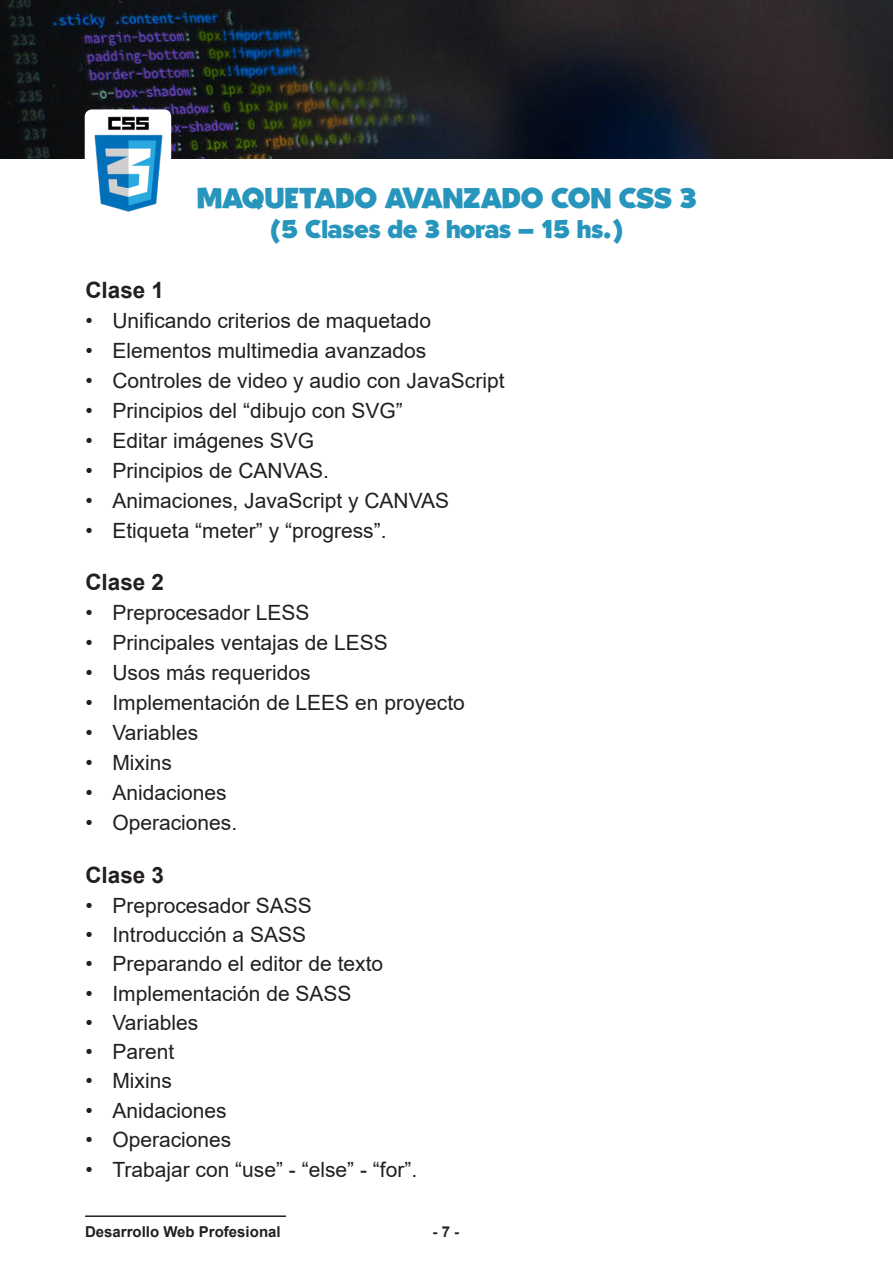
<style>
.page{position:relative;width:893px;height:1263px;background:#fff}
.page>*{position:absolute;margin:0;border:0;box-sizing:border-box;transform-origin:0 0}
.t1{font:30px "Fright Night";color:#2896bc}
.t2{font:27px "Fright Night";color:#2896bc}
.t3{font:700 22.5px "Arial";color:#231f20}
.t4{font:21px "Arial";color:#231f20}
.t5{font:700 15px "Arial";color:#231f20}
</style>
<div class="page">
<hr style="left:85px;top:1215px;width:201px;height:2px;background:#231f20">
<img style="left:0;top:0;width:893px;height:159px">
<div style="left:85px;top:109px;width:86px;height:116px;background:#fff;border-radius:7px"></div>
<img style="left:94px;top:116px;width:69px;height:96px">
<p class="t1" style="left:197px;top:178px;width:501px">MAQUETADO AVANZADO CON CSS 3</p>
<p class="t2" style="left:266px;top:211px;width:363px">(5 Clases de 3 horas – 15 hs.)</p>
<p class="t3" style="left:85px;top:274px;width:80px">Clase 1</p>
<p class="t4" style="left:85px;top:306px;width:347px">• Unificando criterios de maquetado</p>
<p class="t4" style="left:85px;top:336px;width:342px">• Elementos multimedia avanzados</p>
<p class="t4" style="left:85px;top:366px;width:421px">• Controles de video y audio con JavaScript</p>
<p class="t4" style="left:85px;top:396px;width:319px">• Principios del “dibujo con SVG”</p>
<p class="t4" style="left:85px;top:426px;width:230px">• Editar imágenes SVG</p>
<p class="t4" style="left:85px;top:456px;width:245px">• Principios de CANVAS.</p>
<p class="t4" style="left:85px;top:486px;width:365px">• Animaciones, JavaScript y CANVAS</p>
<p class="t4" style="left:85px;top:516px;width:303px">• Etiqueta “meter” y “progress”.</p>
<p class="t3" style="left:85px;top:566px;width:80px">Clase 2</p>
<p class="t4" style="left:85px;top:598px;width:226px">• Preprocesador LESS</p>
<p class="t4" style="left:85px;top:628px;width:304px">• Principales ventajas de LESS</p>
<p class="t4" style="left:85px;top:658px;width:227px">• Usos más requeridos</p>
<p class="t4" style="left:85px;top:688px;width:381px">• Implementación de LEES en proyecto</p>
<p class="t4" style="left:85px;top:718px;width:114px">• Variables</p>
<p class="t4" style="left:85px;top:748px;width:88px">• Mixins</p>
<p class="t4" style="left:85px;top:778px;width:143px">• Anidaciones</p>
<p class="t4" style="left:85px;top:808px;width:153px">• Operaciones.</p>
<p class="t3" style="left:85px;top:859px;width:80px">Clase 3</p>
<p class="t4" style="left:85px;top:891px;width:228px">• Preprocesador SASS</p>
<p class="t4" style="left:85px;top:920px;width:222px">• Introducción a SASS</p>
<p class="t4" style="left:85px;top:949px;width:299px">• Preparando el editor de texto</p>
<p class="t4" style="left:85px;top:979px;width:268px">• Implementación de SASS</p>
<p class="t4" style="left:85px;top:1008px;width:114px">• Variables</p>
<p class="t4" style="left:85px;top:1037px;width:90px">• Parent</p>
<p class="t4" style="left:85px;top:1066px;width:88px">• Mixins</p>
<p class="t4" style="left:85px;top:1096px;width:143px">• Anidaciones</p>
<p class="t4" style="left:85px;top:1125px;width:148px">• Operaciones</p>
<p class="t4" style="left:85px;top:1155px;width:333px">• Trabajar con “use” - “else” - “for”.</p>
<p class="t5" style="left:85px;top:1221px;width:197px">Desarrollo Web Profesional</p>
<p class="t5" style="left:432px;top:1221px;width:28px">- 7 -</p>
</div>
